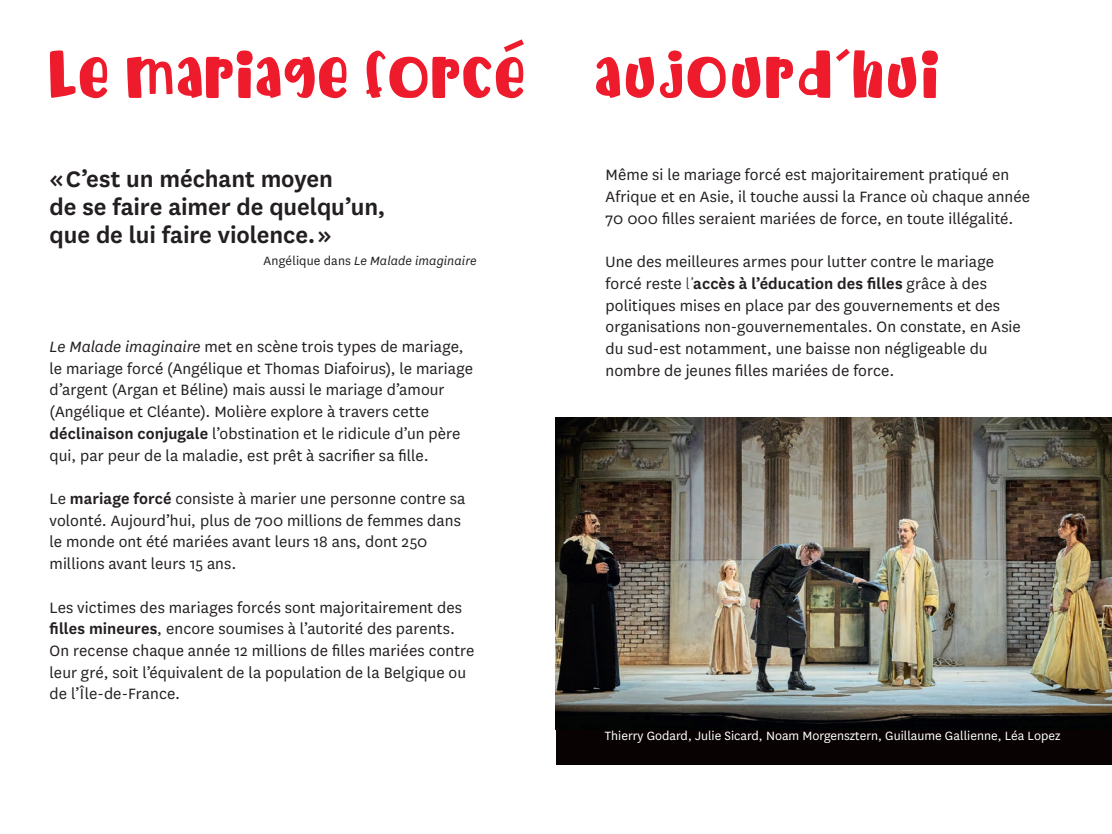
<style>
.page{position:relative;width:1112px;height:834px;background:#fff}
.page>*{position:absolute;margin:0;border:0;box-sizing:border-box;transform-origin:0 0}
.t1{font:52.5px "avocado";letter-spacing:.05em;color:#ee1b2d}
.t2{font:52.5px "avocado";letter-spacing:.08em;color:#ee1b2d}
.t3{font:600 26.25px/28.2px "National";letter-spacing:-.005em;color:#231f20}
.t4{font:17.5px/21.7px "National";letter-spacing:.005em;color:#231f20}
.t5{font:14px "National";color:#fff}
.t6{font:italic 14px "National";letter-spacing:.005em;color:#231f20}
.s1{font-style:normal}
.s2{font-style:italic}
.s3{font-weight:600}
.s4{font-weight:300}
</style>
<div class="page">
<svg style="left:504px;top:39px;width:20px;height:13px"></svg>
<svg style="left:836px;top:48px;width:14px;height:14px"></svg>
<div style="left:556px;top:417px;width:555px;height:347px;background:#080302"></div>
<img style="left:556px;top:417px;width:555px;height:307px">
<h1 class="t1" style="left:50px;top:50px;width:476px">Le mariage force</h1>
<h1 class="t2" style="left:595px;top:50px;width:344px">aujourd hui</h1>
<h2 class="t3" style="left:50px;top:163px;width:337px">« C’est un méchant moyen<br>de se faire aimer de quelqu’un, que de lui faire violence. »</h2>
<p class="t6" style="left:263px;top:252px;width:214px"><span class="s1">Angélique dans</span> Le Malade imaginaire</p>
<p class="t4" style="left:50px;top:335px;width:425px"><span class="s2">Le Malade imaginaire</span> met en scène trois types de mariage, le mariage forcé (Angélique et Thomas Diafoirus), le mariage d’argent (Argan et Béline) mais aussi le mariage d’amour (Angélique et Cléante). Molière explore à travers cette <span class="s3">déclinaison conjugale</span> l’obstination et le ridicule d’un père qui, par peur de la maladie, est prêt à sacrifier sa fille.</p>
<p class="t4" style="left:50px;top:487px;width:417px">Le <span class="s3">mariage forcé</span> consiste à marier une personne contre sa volonté. Aujourd’hui, plus de 700 millions de femmes dans le monde ont été mariées avant leurs 18 ans, dont 250 millions avant leurs 15 ans.</p>
<p class="t4" style="left:50px;top:595px;width:426px">Les victimes des mariages forcés sont majoritairement des <span class="s3">filles mineures</span>, encore soumises à l’autorité des parents.<br>On recense chaque année 12 millions de filles mariées contre leur gré, soit l’équivalent de la population de la Belgique ou de l’Île-de-France.</p>
<p class="t4" style="left:605px;top:163px;width:426px">Même si le mariage forcé est majoritairement pratiqué en<br>Afrique et en Asie, il touche aussi la France où chaque année<br>70 000 filles seraient mariées de force, en toute illégalité.</p>
<p class="t4" style="left:605px;top:250px;width:416px">Une des meilleures armes pour lutter contre le mariage forcé reste <span class="s4">l’</span><span class="s3">accès à l’éducation des filles</span> grâce à des politiques mises en place par des gouvernements et des organisations non-gouvernementales. On constate, en Asie du sud-est notamment, une baisse non négligeable du nombre de jeunes filles mariées de force.</p>
<p class="t5" style="left:604px;top:726px;width:457px">Thierry Godard, Julie Sicard, Noam Morgensztern, Guillaume Gallienne, Léa Lopez</p>
</div>
